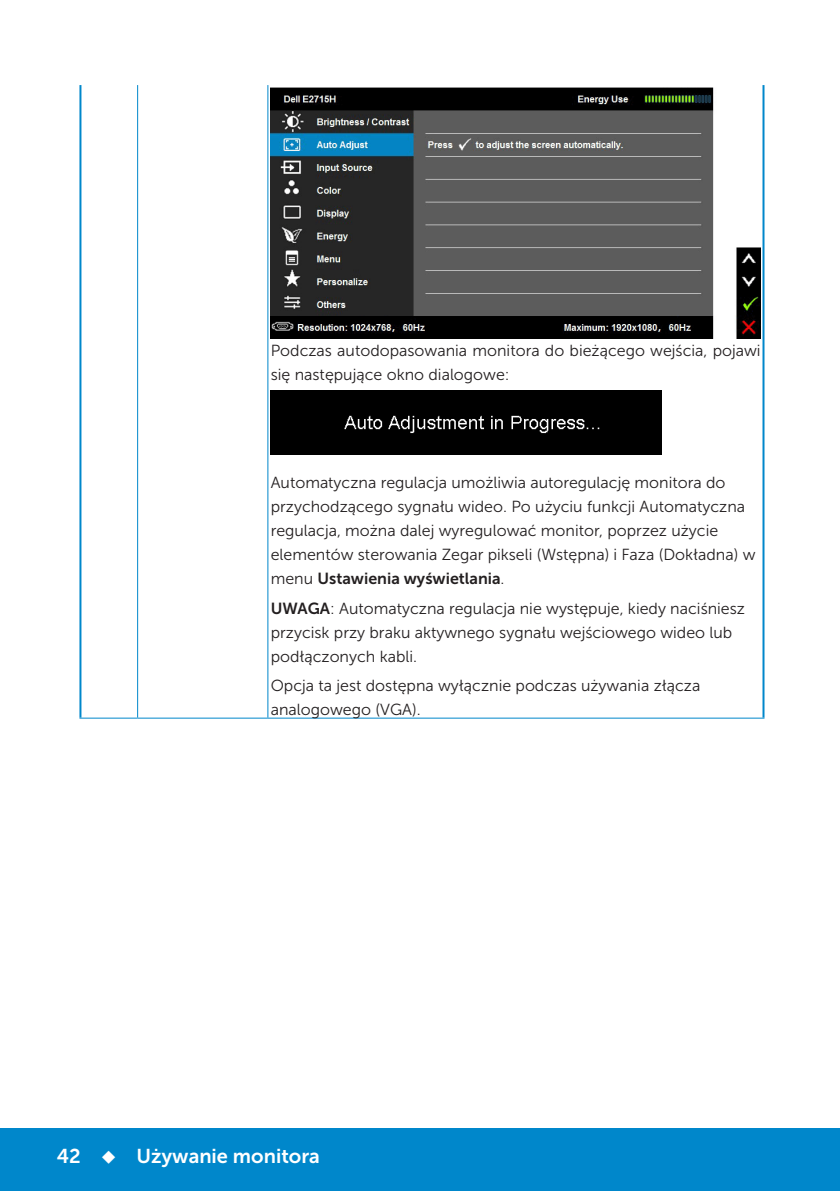
<style>
.page{position:relative;width:840px;height:1191px;background:#fff}
.page>*{position:absolute;margin:0;border:0;box-sizing:border-box;transform-origin:0 0}
.t1{font:20px "Museo Sans For Dell 700";color:#fff}
.Table_Paragraph{font:16px/24px "Museo Sans For Dell 300";color:#231f20}
.body{font:16px/24px "Museo Sans For Dell 300";color:#231f20}
.s1{font-family:"Museo Sans For Dell 700"}
</style>
<div class="page">
<div style="left:0;top:1128px;width:839px;height:63px;background:#0087cb"></div>
<hr style="left:79px;top:85px;width:2px;height:632px;background:#0087cb">
<hr style="left:137px;top:85px;width:1px;height:632px;background:#0087cb">
<hr style="left:267px;top:85px;width:1px;height:632px;background:#0087cb">
<hr style="left:762px;top:85px;width:2px;height:632px;background:#0087cb">
<hr style="left:79px;top:717px;width:58px;height:1px;background:#0087cb">
<hr style="left:137px;top:717px;width:131px;height:1px;background:#0087cb">
<hr style="left:268px;top:717px;width:496px;height:1px;background:#0087cb">
<img style="left:270px;top:88px;width:489px;height:250px">
<div style="left:270px;top:390px;width:390px;height:65px;background:#000"></div>
<p class="body" style="left:270px;top:338px;width:491px">Podczas autodopasowania monitora do bieżącego wejścia, pojawi się następujące okno dialogowe:</p>
<p class="Table_Paragraph" style="left:270px;top:470px;width:486px">Automatyczna regulacja umożliwia autoregulację monitora do przychodzącego sygnału wideo. Po użyciu funkcji Automatyczna regulacja, można dalej wyregulować monitor, poprzez użycie elementów sterowania Zegar pikseli (Wstępna) i Faza (Dokładna) w menu <span class="s1">Ustawienia wyświetlania</span>.</p>
<p class="Table_Paragraph" style="left:270px;top:596px;width:475px"><span class="s1">UWAGA</span>: Automatyczna regulacja nie występuje, kiedy naciśniesz przycisk przy braku aktywnego sygnału wejściowego wideo lub podłączonych kabli.</p>
<p class="Table_Paragraph" style="left:270px;top:674px;width:431px">Opcja ta jest dostępna wyłącznie podczas używania złącza analogowego (VGA).</p>
<p class="t1" style="left:57px;top:1144px;width:264px">42 ◆ Używanie monitora</p>
</div>
